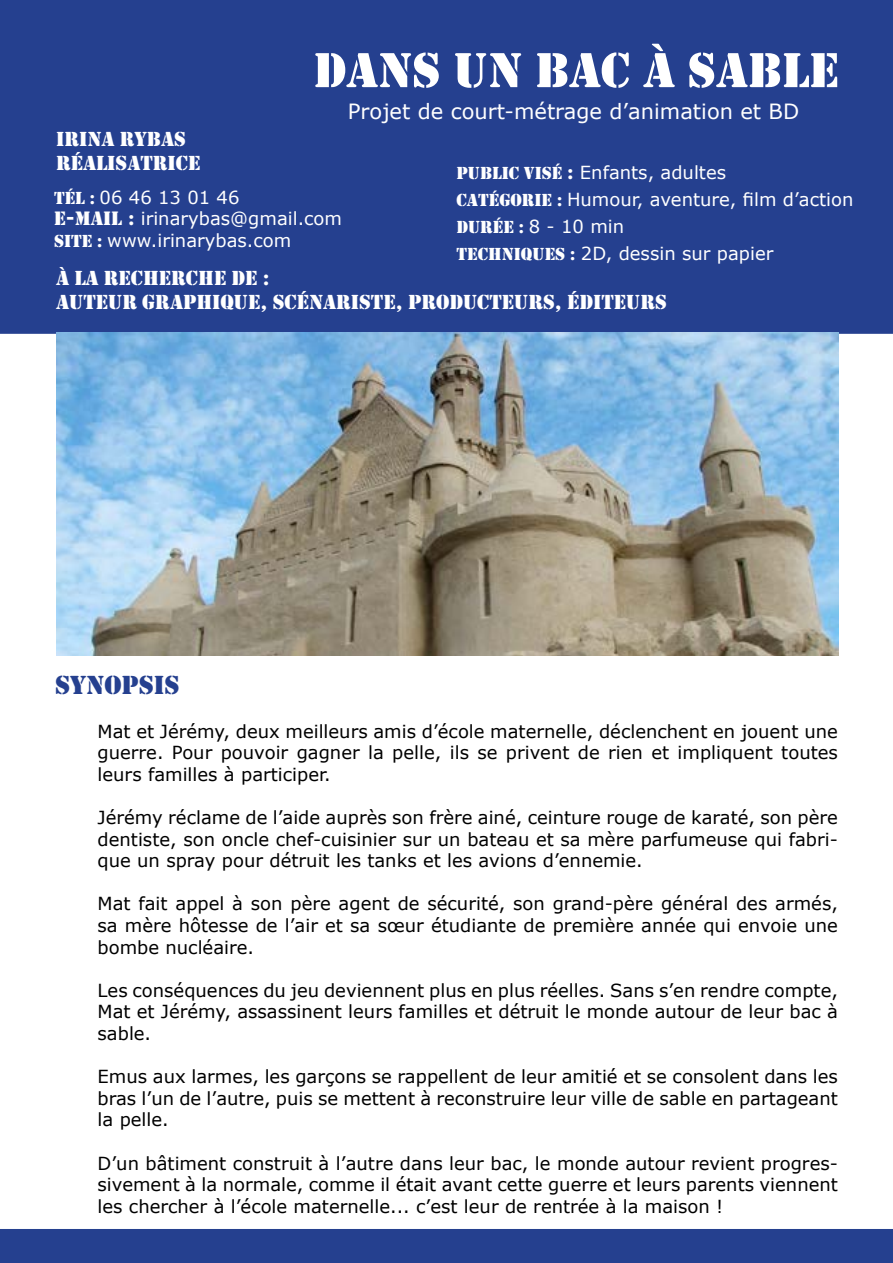
<style>
.page{position:relative;width:893px;height:1263px;background:#fff}
.page>*{position:absolute;margin:0;border:0;box-sizing:border-box;transform-origin:0 0}
.t1{font:51px "Stencil";color:#fff}
.t2{font:27px "Stencil";color:#25408f}
.t3{font:21px/24px "Stencil";color:#fff}
.t4{font:21px "Verdana";color:#fff}
.t5{font:18px/21.6px "Verdana";color:#000;text-align:justify}
.t6{font:18px/27px "Verdana";color:#fff}
.s1{font-family:"Stencil"}
.s2{font-family:"Stencil Std"}
</style>
<div class="page">
<div style="left:1px;top:1px;width:891px;height:332px;background:#25408f"></div>
<div style="left:0;top:0;width:893px;height:334px;border:2px solid #25408f"></div>
<img style="left:56px;top:333px;width:783px;height:323px">
<div style="left:0;top:1229px;width:893px;height:34px;background:#25408f"></div>
<h1 class="t1" style="left:313px;top:41px;width:497px">DANS UN BAC À SABLE</h1>
<p class="t4" style="left:348px;top:97px;width:453px">Projet de court-métrage d’animation et BD</p>
<p class="t3" style="left:56px;top:127px;width:146px">IRINA RYBAS<br>RÉALISATRICE</p>
<p class="t6" style="left:456px;top:159px;width:399px"><span class="s1">PUBLIC VISÉ</span> <span class="s2">:</span> Enfants, adultes<br><span class="s1">CATÉGORIE :</span> Humour, aventure, film d’action<br><span class="s1">DURÉE :</span> 8 - 10 min<br><span class="s1">TECHNIQUES :</span> 2D, dessin sur papier</p>
<p class="t6" style="left:54px;top:186px;width:290px;line-height:21.6px"><span class="s1">TÉL :</span> 06 46 13 01 46<br><span class="s2">E-mail :</span> irinarybas@gmail.com<br><span class="s1">SITE :</span> www.irinarybas.com</p>
<p class="t3" style="left:56px;top:266px;width:215px">À LA RECHERCHE DE :<br>AUTEUR</p>
<p class="t3" style="left:142px;top:290px;width:525px">GRAPHIQUE, SCÉNARISTE, PRODUCTEURS, ÉDITEURS</p>
<h2 class="t2" style="left:55px;top:670px;width:98px">SYNOPSIS</h2>
<p class="t5" style="left:98px;top:720px;width:742px">Mat et Jérémy, deux meilleurs amis d’école maternelle, déclenchent en jouent une guerre. Pour pouvoir gagner la pelle, ils se privent de rien et impliquent toutes leurs familles à participer.</p>
<p class="t5" style="left:98px;top:806px;width:742px">Jérémy réclame de l’aide auprès son frère ainé, ceinture rouge de karaté, son père dentiste, son oncle chef-cuisinier sur un bateau et sa mère parfumeuse qui fabri&shy;que un spray pour détruit les tanks et les avions d’ennemie.</p>
<p class="t5" style="left:98px;top:893px;width:742px">Mat fait appel à son père agent de sécurité, son grand-père général des armés, sa mère hôtesse de l’air et sa sœur étudiante de première année qui envoie une bombe nucléaire.</p>
<p class="t5" style="left:98px;top:979px;width:742px">Les conséquences du jeu deviennent plus en plus réelles. Sans s’en rendre compte, Mat et Jérémy, assassinent leurs familles et détruit le monde autour de leur bac à sable.</p>
<p class="t5" style="left:98px;top:1066px;width:742px">Emus aux larmes, les garçons se rappellent de leur amitié et se consolent dans les bras l’un de l’autre, puis se mettent à reconstruire leur ville de sable en partageant la pelle.</p>
<p class="t5" style="left:98px;top:1152px;width:742px">D’un bâtiment construit à l’autre dans leur bac, le monde autour revient progres&shy;sivement à la normale, comme il était avant cette guerre et leurs parents viennent les chercher à l’école maternelle... c’est leur de rentrée à la maison !</p>
</div>
